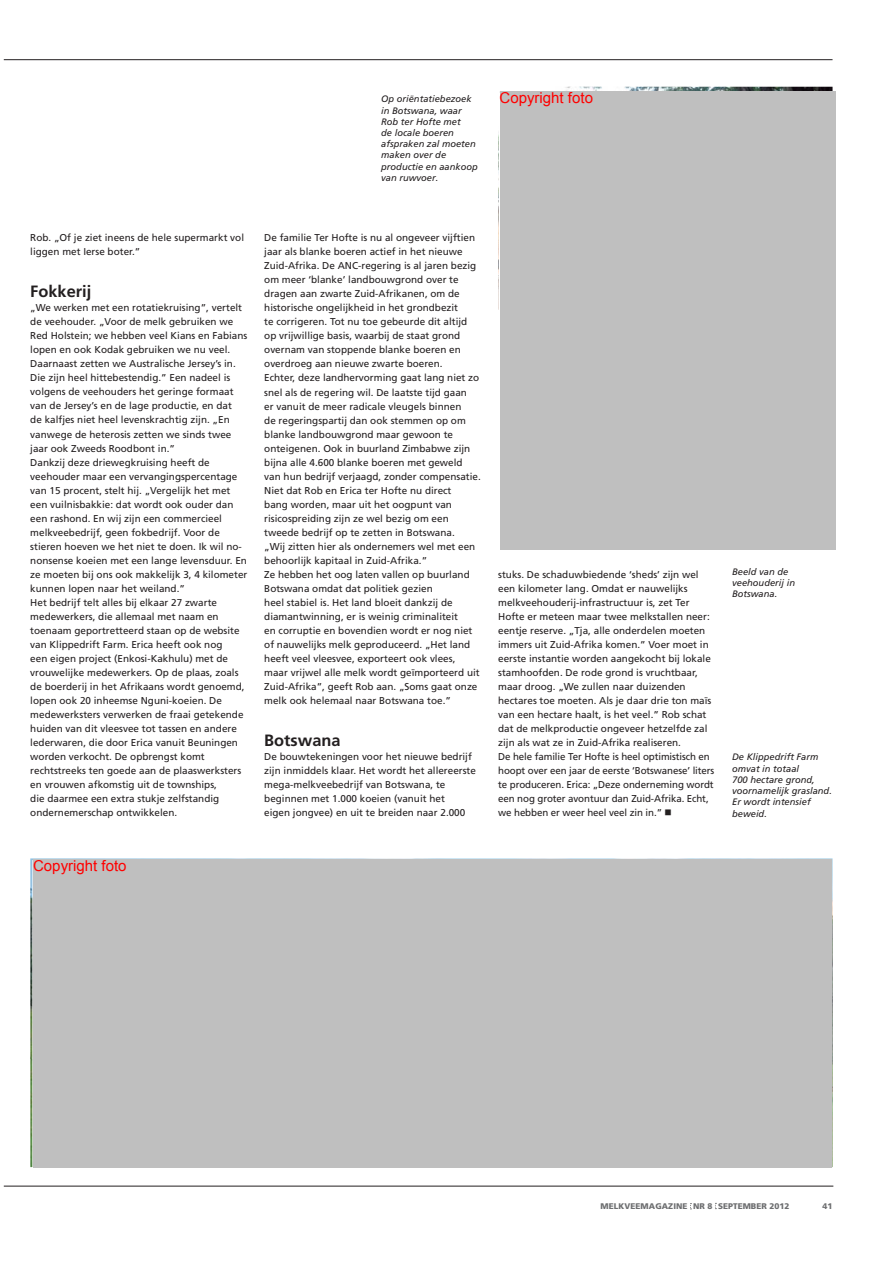
<style>
.page{position:relative;width:893px;height:1263px;background:#fff}
.page>*{position:absolute;margin:0;border:0;box-sizing:border-box;transform-origin:0 0}
.t1{font:700 16.35px "Frutiger LT Std";color:#231f20}
.t2{font:15px "Arial";color:#f00}
.t3{font:9.9px/14.1px "Frutiger LT Std";color:#231f20}
.t4{font:italic 9.3px/11.2px "Frutiger LT Std";color:#231f20}
.t5{font:900 8.25px "Frutiger LT Std";letter-spacing:.01em;color:#6d6e70}
</style>
<div class="page">
<hr style="left:4px;top:59px;width:828px;height:1px;background:#231f20">
<hr style="left:4px;top:1186px;width:829px;height:1px;background:#231f20">
<img style="left:498px;top:87px;width:334px;height:223px">
<div style="left:500px;top:92px;width:335px;height:458px;background:#bfbfbf"></div>
<div style="left:33px;top:859px;width:798px;height:309px;background:#bfbfbf"></div>
<p class="t4" style="left:381px;top:94px;width:98px">Op oriëntatiebezoek in Botswana, waar<br>Rob ter Hofte met<br>de locale boeren afspraken zal moeten maken over de productie en aankoop van ruwvoer.</p>
<h2 class="t2" style="left:500px;top:88px;width:95px">Copyright foto</h2>
<p class="t3" style="left:30px;top:231px;width:215px">Rob. „Of je ziet ineens de hele supermarkt vol liggen met Ierse boter.”</p>
<h1 class="t1" style="left:30px;top:285px;width:62px">Fokkerij</h1>
<p class="t3" style="left:30px;top:301px;width:219px">„We werken met een rotatiekruising”, vertelt de veehouder. „Voor de melk gebruiken we Red Holstein; we hebben veel Kians en Fabians lopen en ook Kodak gebruiken we nu veel.<br>Daarnaast zetten we Australische Jersey’s in.<br>Die zijn heel hittebestendig.” Een nadeel is volgens de veehouders het geringe formaat van de Jersey’s en de lage productie, en dat<br>de kalfjes niet heel levenskrachtig zijn. „En vanwege de heterosis zetten we sinds twee jaar ook Zweeds Roodbont in.”<br>Dankzij deze driewegkruising heeft de veehouder maar een vervangingspercentage van 15 procent, stelt hij. „Vergelijk het met een vuilnisbakkie: dat wordt ook ouder dan een rashond. En wij zijn een commercieel melkveebedrijf, geen fokbedrijf. Voor de stieren hoeven we het niet te doen. Ik wil no&shy;nonsense koeien met een lange levensduur. En ze moeten bij ons ook makkelijk 3, 4 kilometer kunnen lopen naar het weiland.”<br>Het bedrijf telt alles bij elkaar 27 zwarte medewerkers, die allemaal met naam en toenaam geportretteerd staan op de website van Klippedrift Farm. Erica heeft ook nog<br>een eigen project (Enkosi-Kakhulu) met de vrouwelijke medewerkers. Op de plaas, zoals de boerderij in het Afrikaans wordt genoemd, lopen ook 20 inheemse Nguni-koeien. De medewerksters verwerken de fraai getekende huiden van dit vleesvee tot tassen en andere lederwaren, die door Erica vanuit Beuningen worden verkocht. De opbrengst komt rechtstreeks ten goede aan de plaaswerksters en vrouwen afkomstig uit de townships,<br>die daarmee een extra stukje zelfstandig ondernemerschap ontwikkelen.</p>
<h2 class="t2" style="left:33px;top:856px;width:95px">Copyright foto</h2>
<p class="t3" style="left:264px;top:231px;width:218px">De familie Ter Hofte is nu al ongeveer vijftien jaar als blanke boeren actief in het nieuwe Zuid-Afrika. De ANC-regering is al jaren bezig om meer ‘blanke’ landbouwgrond over te dragen aan zwarte Zuid-Afrikanen, om de historische ongelijkheid in het grondbezit<br>te corrigeren. Tot nu toe gebeurde dit altijd op vrijwillige basis, waarbij de staat grond overnam van stoppende blanke boeren en overdroeg aan nieuwe zwarte boeren.<br>Echter, deze landhervorming gaat lang niet zo snel als de regering wil. De laatste tijd gaan<br>er vanuit de meer radicale vleugels binnen<br>de regeringspartij dan ook stemmen op om blanke landbouwgrond maar gewoon te onteigenen. Ook in buurland Zimbabwe zijn bijna alle 4.600 blanke boeren met geweld van hun bedrijf verjaagd, zonder compensatie.<br>Niet dat Rob en Erica ter Hofte nu direct<br>bang worden, maar uit het oogpunt van risicospreiding zijn ze wel bezig om een tweede bedrijf op te zetten in Botswana.<br>„Wij zitten hier als ondernemers wel met een behoorlijk kapitaal in Zuid-Afrika.”<br>Ze hebben het oog laten vallen op buurland Botswana omdat dat politiek gezien<br>heel stabiel is. Het land bloeit dankzij de diamantwinning, er is weinig criminaliteit<br>en corruptie en bovendien wordt er nog niet of nauwelijks melk geproduceerd. „Het land heeft veel vleesvee, exporteert ook vlees, maar vrijwel alle melk wordt geïmporteerd uit Zuid-Afrika”, geeft Rob aan. „Soms gaat onze melk ook helemaal naar Botswana toe.”</p>
<h1 class="t1" style="left:264px;top:733px;width:78px">Botswana</h1>
<p class="t3" style="left:264px;top:750px;width:213px">De bouwtekeningen voor het nieuwe bedrijf zijn inmiddels klaar. Het wordt het allereerste mega-melkveebedrijf van Botswana, te beginnen met 1.000 koeien (vanuit het<br>eigen jongvee) en uit te breiden naar 2.000</p>
<p class="t3" style="left:498px;top:568px;width:218px">stuks. De schaduwbiedende ‘sheds’ zijn wel een kilometer lang. Omdat er nauwelijks melkveehouderij-infrastructuur is, zet Ter Hofte er meteen maar twee melkstallen neer: eentje reserve. „Tja, alle onderdelen moeten immers uit Zuid-Afrika komen.” Voer moet in eerste instantie worden aangekocht bij lokale stamhoofden. De rode grond is vruchtbaar, maar droog. „We zullen naar duizenden hectares toe moeten. Als je daar drie ton maïs van een hectare haalt, is het veel.” Rob schat dat de melkproductie ongeveer hetzelfde zal zijn als wat ze in Zuid-Afrika realiseren.<br>De hele familie Ter Hofte is heel optimistisch en hoopt over een jaar de eerste ‘Botswanese’ liters te produceren. Erica: „Deze onderneming wordt een nog groter avontuur dan Zuid-Afrika. Echt, we hebben er weer heel veel zin in.”</p>
<p class="t4" style="left:732px;top:566px;width:64px">Beeld van de veehouderij in<br>Botswana.</p>
<p class="t4" style="left:732px;top:752px;width:101px">De Klippedrift Farm omvat in totaal<br>700 hectare grond, voornamelijk grasland.<br>Er wordt intensief beweid.</p>
<p class="t5" style="left:600px;top:1203px;width:190px">MELKVEEMAGAZINE NR 8 SEPTEMBER 2012</p>
<p class="t5" style="left:822px;top:1203px;width:12px">41</p>
</div>
